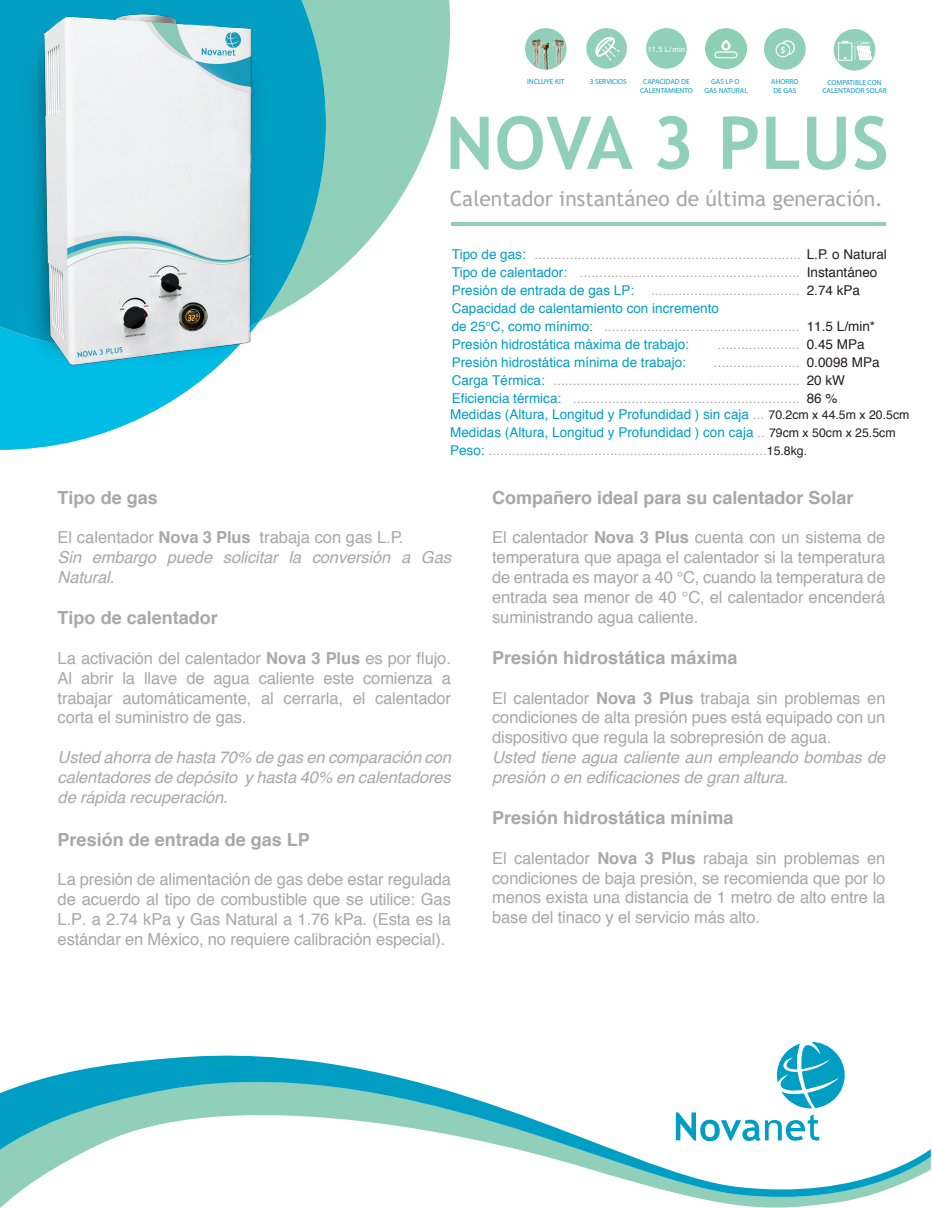
<style>
.page{position:relative;width:932px;height:1208px;background:#fff}
.page>*{position:absolute;margin:0;border:0;box-sizing:border-box;transform-origin:0 0}
.t1{font:700 72.9px "Trebuchet MS";letter-spacing:.005em;color:#90d0ba}
.t2{font:21px "Trebuchet MS";color:#a9a7a8}
.t3{font:700 18px "Helvetica";color:#a9a7a8}
.t4{font:700 18px "Helvetica";color:#a8a6a7}
.t5{font:16.5px/19.8px "Helvetica";letter-spacing:-.01em;color:#a9a7a8;text-align:justify}
.t6{font:italic 16.5px/19.8px "Helvetica";letter-spacing:-.01em;color:#a9a7a8}
.t7{font:16.5px/19.8px "Helvetica";letter-spacing:-.01em;color:#a8a6a7;text-align:justify}
.t8{font:13.5px/18px "Helvetica";color:#a9a7a8;scale:1.04 1}
.t9{font:13.5px/18px "Helvetica";color:#009ec3}
.t10{font:7.5px "Trebuchet MS";color:#fff}
.t11{font:7.35px/8.9px "Myriad Pro";color:#039cc0;text-align:center}
.s1{color:#009ec3}
.s2{color:#231f20}
.s3{color:#a9a7a8}
.s4{font-size:12.3px;color:#231f20}
.s5{font-style:normal}
.s6{font-weight:700;font-style:normal}
.s7{font-weight:700}
</style>
<div class="page">
<hr style="left:451px;top:223px;width:434px;height:3px;background:#90d0ba">
<svg style="left:0;top:395px;width:181px;height:55px"></svg>
<svg style="left:326px;top:0;width:124px;height:281px;fill:#90d0ba"></svg>
<svg style="left:297px;top:0;width:29px;height:301px;background:#3eb3c1"></svg>
<img style="left:0;top:0;width:297px;height:395px">
<svg style="left:0;top:1050px;width:930px;height:158px"></svg>
<img style="left:44px;top:11px;width:210px;height:357px">
<div style="left:646px;top:28px;width:40px;height:41px;background:#90d0ba;border-radius:50%"></div>
<img style="left:705px;top:28px;width:41px;height:41px">
<div style="left:763px;top:28px;width:42px;height:42px;background:#90d0ba;border-radius:50%"></div>
<div style="left:779px;top:40px;width:15px;height:15px;border:1px solid #fff;border-radius:50%"></div>
<svg style="left:775px;top:43px;width:14px;height:14px"></svg>
<div style="left:775px;top:43px;width:15px;height:14px;border:1px solid #fff;border-radius:50%"></div>
<svg style="left:780px;top:46px;width:4px;height:8px"></svg>
<div style="left:586px;top:28px;width:40px;height:41px;background:#90d0ba;border-radius:50%"></div>
<svg style="left:595px;top:37px;width:25px;height:24px"></svg>
<div style="left:525px;top:28px;width:41px;height:42px;background:#90d0ba;border-radius:50%"></div>
<img style="left:553px;top:39px;width:13px;height:29px">
<img style="left:541px;top:42px;width:13px;height:28px">
<img style="left:528px;top:39px;width:18px;height:30px">
<div style="left:833px;top:29px;width:42px;height:42px;background:#90d0ba;border-radius:50%"></div>
<div style="left:837px;top:42px;width:14px;height:19px;border:1px solid #fff"></div>
<svg style="left:853px;top:42px;width:18px;height:18px"></svg>
<p class="t10" style="left:647px;top:44px;width:38px">11.5 L/min</p>
<p class="t11" style="left:527px;top:77px;width:39px">INCLUYE KIT</p>
<p class="t11" style="left:589px;top:77px;width:39px">3 SERVICIOS</p>
<p class="t11" style="left:639px;top:77px;width:54px">CAPACIDAD DE<br>CALENTAMIENTO</p>
<p class="t11" style="left:704px;top:77px;width:45px">GAS LP O<br>GAS NATURAL</p>
<p class="t11" style="left:771px;top:77px;width:29px;text-align:left">AHORRO<br>DE GAS</p>
<p class="t11" style="left:822px;top:78px;width:66px">COMPATIBLE CON<br>CALENTADOR SOLAR</p>
<h1 class="t1" style="left:445px;top:97px;width:445px">NOVA 3 PLUS</h1>
<p class="t2" style="left:449px;top:185px;width:434px">Calentador instantáneo de última generación.</p>
<p class="t8" style="left:451px;top:245px;width:420px"><span class="s1">Tipo de gas:</span> .................................................................... <span class="s2">L.P. o Natural </span><span class="s1">Tipo de calentador:</span> ........................................................ <span class="s2">Instantáneo </span><span class="s1">Presión de entrada de gas LP:</span> ...................................... <span class="s2">2.74 kPa </span><span class="s1">Capacidad de calentamiento con incremento<br>de 25°C, como mínimo:</span> .................................................. <span class="s2">11.5 L/min* </span><span class="s1">Presión hidrostática máxima de trabajo:</span></p>
<p class="t8" style="left:717px;top:335px;width:143px">..................... <span class="s2">0.45 MPa</span></p>
<p class="t9" style="left:451px;top:353px;width:236px">Presión hidrostática mínima de trabajo:</p>
<p class="t8" style="left:451px;top:353px;width:413px;text-indent:262px">...................... <span class="s2">0.0098 MPa<br></span><span class="s1">Carga Térmica:</span> ............................................................... <span class="s2">20 kW<br></span><span class="s1">Eficiencia térmica:</span> .......................................................... <span class="s2">86 %</span></p>
<p class="t9" style="left:450px;top:406px;width:460px">Medidas (Altura, Longitud y Profundidad ) sin caja <span class="s3">...</span> <span class="s4">70.2cm x 44.5m x 20.5cm<br></span>Medidas (Altura, Longitud y Profundidad ) con caja <span class="s3">..</span> <span class="s4">79cm x 50cm x 25.5cm<br></span>Peso: <span class="s3">.......................................................................</span><span class="s4">15.8kg.</span></p>
<p class="t3" style="left:58px;top:483px;width:102px">Tipo de gas</p>
<p class="t6" style="left:58px;top:528px;width:395px"><span class="s5">El calentador</span> <span class="s6">Nova 3 Plus</span> <span class="s5">trabaja con gas L.P.<br></span>Sin embargo puede solicitar la conversión a Gas<br>Natural.</p>
<p class="t3" style="left:58px;top:603px;width:162px">Tipo de calentador</p>
<p class="t5" style="left:58px;top:649px;width:394px">La activación del calentador <span class="s7">Nova 3 Plus</span> es por flujo.<br>Al abrir la llave de agua caliente este comienza a trabajar automáticamente, al cerrarla, el calentador corta el suministro de gas.</p>
<p class="t6" style="left:58px;top:747px;width:394px;text-align:justify">Usted ahorra de hasta 70% de gas en comparación con calentadores de depósito y hasta 40% en calentadores de rápida recuperación.</p>
<p class="t3" style="left:58px;top:825px;width:254px">Presión de entrada de gas LP</p>
<p class="t5" style="left:58px;top:870px;width:395px">La presión de alimentación de gas debe estar regulada de acuerdo al tipo de combustible que se utilice: Gas L.P. a 2.74 kPa y Gas Natural a 1.76 kPa. (Esta es la estándar en México, no requiere calibración especial).</p>
<p class="t4" style="left:492px;top:483px;width:363px">Compañero ideal para su calentador Solar</p>
<p class="t7" style="left:492px;top:528px;width:394px">El calentador <span class="s7">Nova 3 Plus</span> cuenta con un sistema de temperatura que apaga el calentador si la temperatura de entrada es mayor a 40 °C, cuando la temperatura de entrada sea menor de 40 °C, el calentador encenderá suministrando agua caliente.</p>
<p class="t3" style="left:492px;top:643px;width:247px">Presión hidrostática máxima</p>
<p class="t5" style="left:492px;top:688px;width:394px">El calentador <span class="s7">Nova 3 Plus</span> trabaja sin problemas en condiciones de alta presión pues está equipado con un dispositivo que regula la sobrepresión de agua.</p>
<p class="t6" style="left:492px;top:747px;width:394px">Usted tiene agua caliente aun empleando bombas de presión o en edificaciones de gran altura<span class="s5">.</span></p>
<p class="t3" style="left:492px;top:803px;width:243px">Presión hidrostática mínima</p>
<p class="t5" style="left:492px;top:848px;width:394px">El calentador <span class="s7">Nova 3 Plus</span> rabaja sin problemas en condiciones de baja presión, se recomienda que por lo menos exista una distancia de 1 metro de alto entre la base del tinaco y el servicio más alto.</p>
</div>
